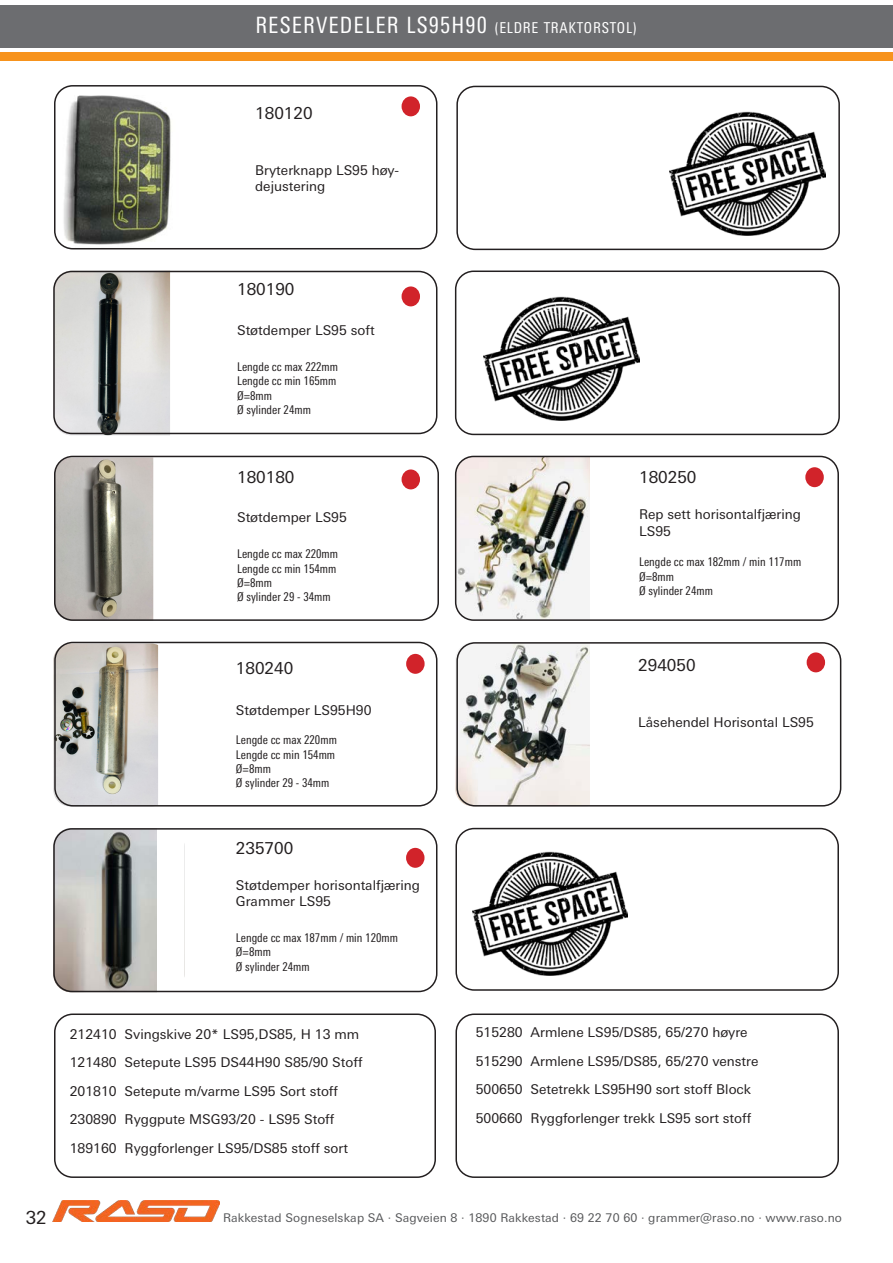
<style>
.page{position:relative;width:893px;height:1263px;background:#fff}
.page>*{position:absolute;margin:0;border:0;box-sizing:border-box;transform-origin:0 0}
.titel_fut{font:condensed 22.5px "Univers Next Pro";letter-spacing:.05em;color:#fff}
.t1{font:18px "Univers Next Pro";color:#231f20}
.t2{font:16.5px "Univers Next Pro";color:#231f20}
.t3{font:13.5px/16.2px "Univers Next Pro";color:#231f20}
.t4{font:condensed 12px "Univers Next Pro";color:#231f20}
.t5{font:12px "Univers Next Pro";letter-spacing:.01em;color:#57585a}
.s1{font-size:15px}
</style>
<div class="page">
<img style="left:53px;top:643px;width:105px;height:163px">
<img style="left:54px;top:457px;width:99px;height:164px">
<img style="left:53px;top:271px;width:117px;height:164px">
<img style="left:455px;top:457px;width:135px;height:161px">
<div style="left:54px;top:456px;width:385px;height:165px;border:2px solid #231f20;border-radius:18px"></div>
<div style="left:53px;top:271px;width:384px;height:163px;border:2px solid #231f20;border-radius:18px"></div>
<div style="left:54px;top:642px;width:383px;height:164px;border:2px solid #231f20;border-radius:18px"></div>
<div style="left:54px;top:1013px;width:382px;height:165px;border:2px solid #231f20;border-radius:18px"></div>
<div style="left:455px;top:1013px;width:384px;height:165px;border:2px solid #231f20;border-radius:18px"></div>
<div style="left:455px;top:828px;width:384px;height:163px;border:2px solid #231f20;border-radius:18px"></div>
<div style="left:455px;top:456px;width:384px;height:165px;border:2px solid #231f20;border-radius:18px"></div>
<img style="left:54px;top:85px;width:117px;height:164px">
<div style="left:54px;top:85px;width:383px;height:164px;border:2px solid #231f20;border-radius:18px"></div>
<div style="left:402px;top:96px;width:18px;height:20px;background:#d1232a;border-radius:50%"></div>
<img style="left:455px;top:642px;width:135px;height:164px">
<div style="left:456px;top:642px;width:385px;height:164px;border:2px solid #231f20;border-radius:18px"></div>
<div style="left:807px;top:652px;width:18px;height:20px;background:#d1232a;border-radius:50%"></div>
<div style="left:805px;top:467px;width:19px;height:20px;background:#d1232a;border-radius:50%"></div>
<div style="left:406px;top:654px;width:19px;height:20px;background:#d1232a;border-radius:50%"></div>
<div style="left:402px;top:286px;width:18px;height:20px;background:#d1232a;border-radius:50%"></div>
<div style="left:402px;top:469px;width:18px;height:20px;background:#d1232a;border-radius:50%"></div>
<img style="left:53px;top:828px;width:104px;height:164px">
<div style="left:406px;top:848px;width:18px;height:20px;background:#d1232a;border-radius:50%"></div>
<div style="left:53px;top:828px;width:384px;height:164px;border:2px solid #231f20;border-radius:18px"></div>
<img style="left:472px;top:851px;width:156px;height:125px">
<div style="left:0;top:6px;width:893px;height:42px;background:#6c6d70"></div>
<div style="left:0;top:52px;width:893px;height:9px;background:#f7931d"></div>
<div style="left:456px;top:86px;width:384px;height:164px;border:2px solid #231f20;border-radius:18px"></div>
<div style="left:455px;top:270px;width:385px;height:165px;border:2px solid #231f20;border-radius:18px"></div>
<img style="left:483px;top:296px;width:156px;height:125px">
<img style="left:669px;top:111px;width:156px;height:125px">
<img style="left:53px;top:1200px;width:167px;height:21px">
<p class="titel_fut" style="left:255px;top:12px;width:383px">RESERVEDELER LS95H90 <span class="s1">(ELDRE TRAKTORSTOL)</span></p>
<p class="t2" style="left:255px;top:103px;width:59px">180120</p>
<p class="t3" style="left:255px;top:162px;width:145px">Bryterknapp LS95 høy&shy;dejustering</p>
<p class="t2" style="left:237px;top:280px;width:59px">180190</p>
<p class="t3" style="left:237px;top:322px;width:139px">Støtdemper LS95 soft</p>
<p class="t4" style="left:237px;top:360px;width:103px">Lengde cc max 222mm</p>
<p class="t4" style="left:237px;top:374px;width:101px">Lengde cc min 165mm</p>
<p class="t4" style="left:237px;top:388px;width:37px">Ø=8mm</p>
<p class="t4" style="left:237px;top:403px;width:75px">Ø sylinder 24mm</p>
<p class="t2" style="left:237px;top:467px;width:59px">180180</p>
<p class="t3" style="left:237px;top:509px;width:111px">Støtdemper LS95</p>
<p class="t4" style="left:237px;top:547px;width:103px">Lengde cc max 220mm</p>
<p class="t4" style="left:237px;top:561px;width:101px">Lengde cc min 154mm</p>
<p class="t4" style="left:237px;top:576px;width:37px">Ø=8mm</p>
<p class="t4" style="left:237px;top:590px;width:95px">Ø sylinder 29 - 34mm</p>
<p class="t2" style="left:236px;top:659px;width:59px">180240</p>
<p class="t3" style="left:236px;top:702px;width:137px">Støtdemper LS95H90</p>
<p class="t4" style="left:236px;top:733px;width:103px">Lengde cc max 220mm</p>
<p class="t4" style="left:236px;top:747px;width:101px">Lengde cc min 154mm</p>
<p class="t4" style="left:236px;top:762px;width:37px">Ø=8mm</p>
<p class="t4" style="left:236px;top:776px;width:95px">Ø sylinder 29 - 34mm</p>
<p class="t2" style="left:236px;top:838px;width:59px">235700</p>
<p class="t3" style="left:236px;top:877px;width:186px">Støtdemper horisontalfjæring<br>Grammer LS95</p>
<p class="t4" style="left:236px;top:931px;width:164px">Lengde cc max 187mm / min 120mm</p>
<p class="t4" style="left:236px;top:945px;width:37px">Ø=8mm</p>
<p class="t4" style="left:236px;top:960px;width:75px">Ø sylinder 24mm</p>
<p class="t3" style="left:70px;top:1026px;width:291px">212410 Svingskive 20* LS95,DS85, H 13 mm</p>
<p class="t3" style="left:70px;top:1054px;width:294px">121480 Setepute LS95 DS44H90 S85/90 Stoff</p>
<p class="t3" style="left:70px;top:1083px;width:270px">201810 Setepute m/varme LS95 Sort stoff</p>
<p class="t3" style="left:70px;top:1111px;width:266px">230890 Ryggpute MSG93/20 - LS95 Stoff</p>
<p class="t3" style="left:70px;top:1140px;width:280px">189160 Ryggforlenger LS95/DS85 stoff sort</p>
<p class="t2" style="left:639px;top:468px;width:59px">180250</p>
<p class="t3" style="left:639px;top:506px;width:163px">Rep sett horisontalfjæring<br>LS95</p>
<p class="t4" style="left:639px;top:555px;width:164px">Lengde cc max 182mm / min 117mm</p>
<p class="t4" style="left:639px;top:569px;width:37px">Ø=8mm</p>
<p class="t4" style="left:639px;top:584px;width:75px">Ø sylinder 24mm</p>
<p class="t2" style="left:638px;top:656px;width:59px">294050</p>
<p class="t3" style="left:638px;top:714px;width:177px">Låsehendel Horisontal LS95</p>
<p class="t3" style="left:476px;top:1024px;width:273px">515280 Armlene LS95/DS85, 65/270 høyre</p>
<p class="t3" style="left:476px;top:1053px;width:284px">515290 Armlene LS95/DS85, 65/270 venstre</p>
<p class="t3" style="left:476px;top:1081px;width:277px">500650 Setetrekk LS95H90 sort stoff Block</p>
<p class="t3" style="left:476px;top:1110px;width:277px">500660 Ryggforlenger trekk LS95 sort stoff</p>
<p class="t1" style="left:26px;top:1207px;width:22px">32</p>
<p class="t5" style="left:223px;top:1210px;width:620px">Rakkestad Sogneselskap SA · Sagveien 8 · 1890 Rakkestad · 69 22 70 60 · grammer@raso.no · www.raso.no</p>
</div>
